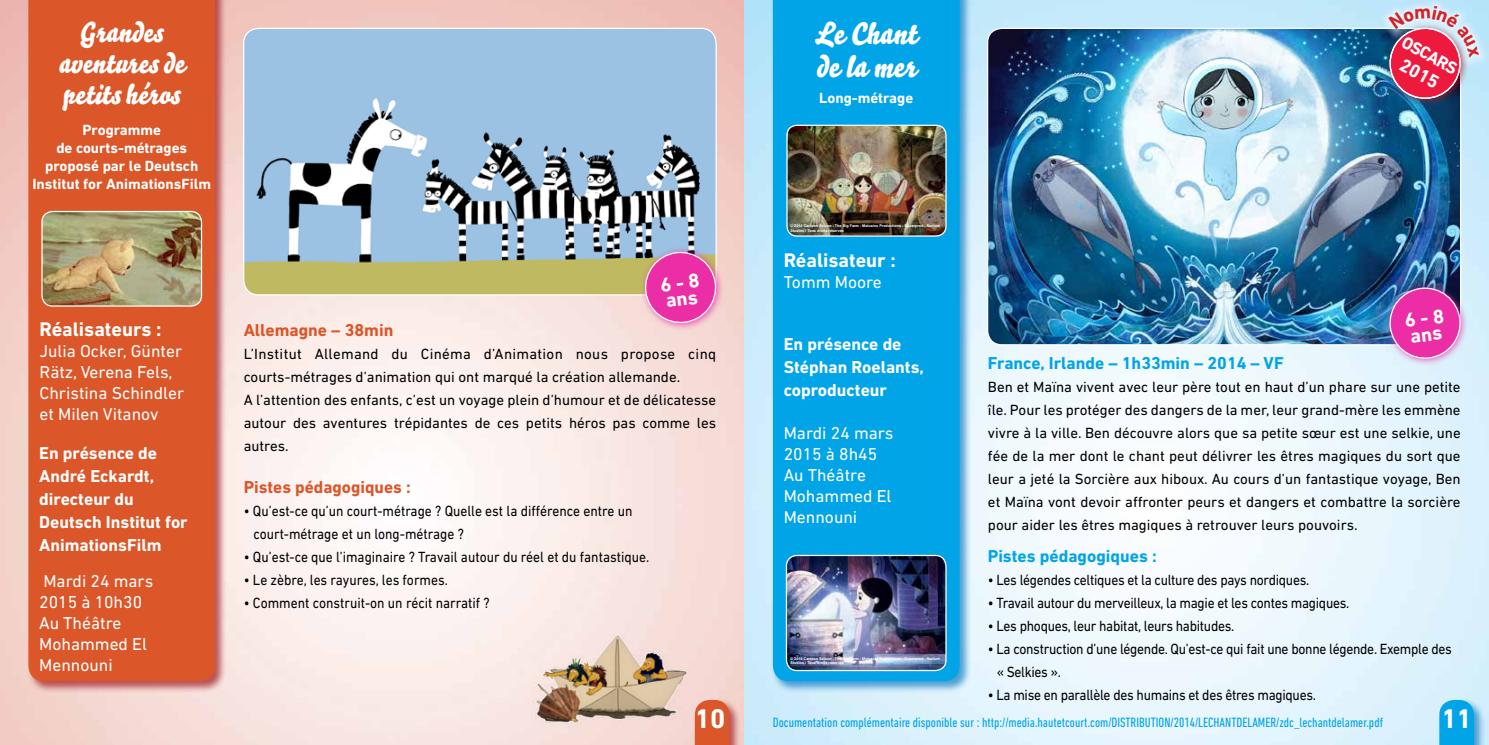
<style>
.page{position:relative;width:1489px;height:745px;background:#fff}
.page>*{position:absolute;margin:0;border:0;box-sizing:border-box;transform-origin:0 0}
.t1{font:30px/33.5px "Bello Script";color:#fff}
.t2{font:27.88px/31px "Bello Script";color:#fff;text-align:center}
.t3{font:700 27.5px "DIN Next LT Pro";color:#fff}
.t4{font:700 20px/16.4px "DIN Next LT Pro";color:#fff}
.t5{font:700 18.75px "DIN Next LT Pro";color:#fff}
.t6{font:17.5px/21px "DIN Next LT Pro";color:#fff}
.t7{font:700 17.5px/23px "DIN Next LT Pro";color:#fff}
.t8{font:700 17.5px "DIN Next LT Pro";color:#00a4e7}
.t9{font:700 17.5px "DIN Next LT Pro";color:#db5628}
.t10{font:15px/23px "DIN Next LT Pro";color:#000}
.t11{font:15px/23px "DIN Next LT Pro";letter-spacing:-.02em;color:#000;scale:.91 1}
.t12{font:15px/23px "DIN Next LT Pro";color:#000;scale:.91 1}
.t13{font:700 15px/18px "DIN Next LT Pro";color:#fff;text-align:center}
.t14{font:condensed 13.75px "DIN Next LT Pro";color:#00a4e7}
.t15{font:700 3.75px/4.5px "Arial";color:#fff}
</style>
<div class="page">
<div style="left:27px;top:0;width:200px;height:692px;background:#9a0811;opacity:.66"></div>
<div style="left:28px;top:0;width:187px;height:680px;background:#db5628"></div>
<img style="left:244px;top:28px;width:472px;height:267px">
<div style="left:243px;top:28px;width:473px;height:267px;border:1px solid #fff;border-radius:15px"></div>
<img style="left:42px;top:211px;width:159px;height:95px">
<div style="left:41px;top:211px;width:161px;height:95px;border:1px solid #fff;border-radius:11px"></div>
<div style="left:771px;top:0;width:200px;height:692px;background:#0074be;opacity:.66"></div>
<div style="left:772px;top:0;width:187px;height:680px;background:#00a4e7"></div>
<img style="left:787px;top:125px;width:158px;height:111px">
<div style="left:786px;top:125px;width:160px;height:111px;border:1px solid #fff;border-radius:10px"></div>
<div style="left:639px;top:246px;width:85px;height:85px;background:#eb2ea6;opacity:.75"></div>
<svg style="left:643px;top:250px;width:74px;height:74px;background:#e35bac"></svg>
<img style="left:524px;top:626px;width:169px;height:110px">
<img style="left:786px;top:555px;width:159px;height:115px">
<div style="left:785px;top:554px;width:161px;height:116px;border:1px solid #fff;border-radius:11px"></div>
<div style="left:1437px;top:697px;width:48px;height:47px;background:#0074be;opacity:.66"></div>
<svg style="left:1439px;top:699px;width:34px;height:45px;background:#11a9e8"></svg>
<div style="left:693px;top:697px;width:48px;height:47px;background:#9a0811;opacity:.66"></div>
<svg style="left:694px;top:699px;width:35px;height:45px;background:#dc6137"></svg>
<img style="left:986px;top:27px;width:474px;height:319px">
<div style="left:1384px;top:282px;width:84px;height:84px;background:#eb2ea6;opacity:.75"></div>
<img style="left:1387px;top:286px;width:74px;height:74px">
<div style="left:1384px;top:22px;width:84px;height:85px;background:#ac1a1f;opacity:.75"></div>
<img style="left:1375px;top:0;width:113px;height:103px">
<h2 class="t2" style="left:59px;top:17px;width:128px">Grandes aventures de petits héros</h2>
<p class="t13" style="left:32px;top:121px;width:180px">Programme<br>de courts-métrages proposé par le Deutsch<br>Institut for AnimationsFilm</p>
<h3 class="t4" style="left:40px;top:321px;width:124px">Réalisateurs :</h3>
<p class="t6" style="left:40px;top:340px;width:146px">Julia Ocker, Günter<br>Rätz, Verena Fels,<br>Christina Schindler et Milen Vitanov</p>
<p class="t7" style="left:39px;top:441px;width:150px">En présence de<br>André Eckardt, directeur du<br>Deutsch Institut for<br>AnimationsFilm</p>
<p class="t6" style="left:39px;top:569px;width:115px">Mardi 24 mars<br>2015 à 10h30<br>Au Théâtre<br>Mohammed El<br>Mennouni</p>
<h1 class="t1" style="left:815px;top:17px;width:104px">Le Chant de la mer</h1>
<p class="t13" style="left:819px;top:89px;width:96px">Long-métrage</p>
<p class="t15" style="left:790px;top:224px;width:151px">© 2014 Cartoon Saloon - The Big Farm - Melusine Productions - Superprod - Norlum<br>Studios / Tous droits réservés</p>
<p class="t7" style="left:1408px;top:30px;width:62px;rotate:29deg">OSCARS</p>
<p class="t5" style="left:1406px;top:54px;width:43px;rotate:29deg">2015</p>
<h3 class="t4" style="left:783px;top:252px;width:114px">Réalisateur :</h3>
<p class="t6" style="left:783px;top:271px;width:100px">Tomm Moore</p>
<h3 class="t4" style="left:659px;top:276px;width:41px;rotate:-7deg">6 - 8 ans</h3>
<h3 class="t4" style="left:1403px;top:312px;width:41px;rotate:-7deg">6 - 8 ans</h3>
<p class="t9" style="left:244px;top:320px;width:151px">Allemagne – 38min</p>
<p class="t10" style="left:244px;top:342px;width:474px">L’Institut Allemand du Cinéma d’Animation nous propose cinq courts-métrages d’animation qui ont marqué la création allemande.<br>A l’attention des enfants, c’est un voyage plein d’humour et de délicatesse autour des aventures trépidantes de ces petits héros pas comme les autres.</p>
<p class="t7" style="left:783px;top:332px;width:142px">En présence de<br>Stéphan Roelants, coproducteur</p>
<p class="t6" style="left:783px;top:421px;width:111px">Mardi 24 mars<br>2015 à 8h45<br>Au Théâtre<br>Mohammed El<br>Mennouni</p>
<p class="t8" style="left:987px;top:352px;width:297px">France, Irlande – 1h33min – 2014 – VF</p>
<p class="t10" style="left:987px;top:375px;width:474px;text-align:justify">Ben et Maïna vivent avec leur père tout en haut d’un phare sur une petite île. Pour les protéger des dangers de la mer, leur grand-mère les emmène vivre à la ville. Ben découvre alors que sa petite sœur est une selkie, une fée de la mer dont le chant peut délivrer les êtres magiques du sort que leur a jeté la Sorcière aux hiboux. Au cours d’un fantastique voyage, Ben et Maïna vont devoir affronter peurs et dangers et combattre la sorcière pour aider les êtres magiques à retrouver leurs pouvoirs.</p>
<p class="t9" style="left:244px;top:476px;width:168px">Pistes pédagogiques :</p>
<p class="t12" style="left:253px;top:499px;width:418px;text-indent:-10px">• Qu’est-ce qu’un court-métrage ? Quelle est la différence entre un court-métrage et un long-métrage ?</p>
<p class="t12" style="left:244px;top:545px;width:447px">• Qu’est-ce que l’imaginaire ? Travail autour du réel et du fantastique.</p>
<p class="t12" style="left:244px;top:568px;width:226px">• Le zèbre, les rayures, les formes.</p>
<p class="t12" style="left:244px;top:591px;width:272px">• Comment construit-on un récit narratif ?</p>
<p class="t8" style="left:987px;top:545px;width:170px">Pistes pédagogiques :</p>
<p class="t11" style="left:987px;top:567px;width:355px">• Les légendes celtiques et la culture des pays nordiques.</p>
<p class="t11" style="left:987px;top:590px;width:399px">• Travail autour du merveilleux, la magie et les contes magiques.</p>
<p class="t11" style="left:987px;top:613px;width:272px">• Les phoques, leur habitat, leurs habitudes.</p>
<p class="t11" style="left:996px;top:636px;width:501px;text-indent:-9px">• La construction d’une légende. Qu’est-ce qui fait une bonne légende. Exemple des « Selkies ».</p>
<p class="t11" style="left:987px;top:682px;width:362px">• La mise en parallèle des humains et des êtres magiques.</p>
<p class="t14" style="left:772px;top:714px;width:611px">Documentation complémentaire disponible sur : http://media.hautetcourt.com/DISTRIBUTION/2014/LECHANTDELAMER/zdc_lechantdelamer.pdf</p>
<p class="t15" style="left:790px;top:656px;width:151px">© 2014 Cartoon Saloon - The Big Farm - Melusine Productions - Superprod - Norlum<br>Studios / Tous droits réservés</p>
<h3 class="t3" style="left:694px;top:702px;width:32px">10</h3>
<h3 class="t3" style="left:1441px;top:702px;width:32px">11</h3>
</div>
